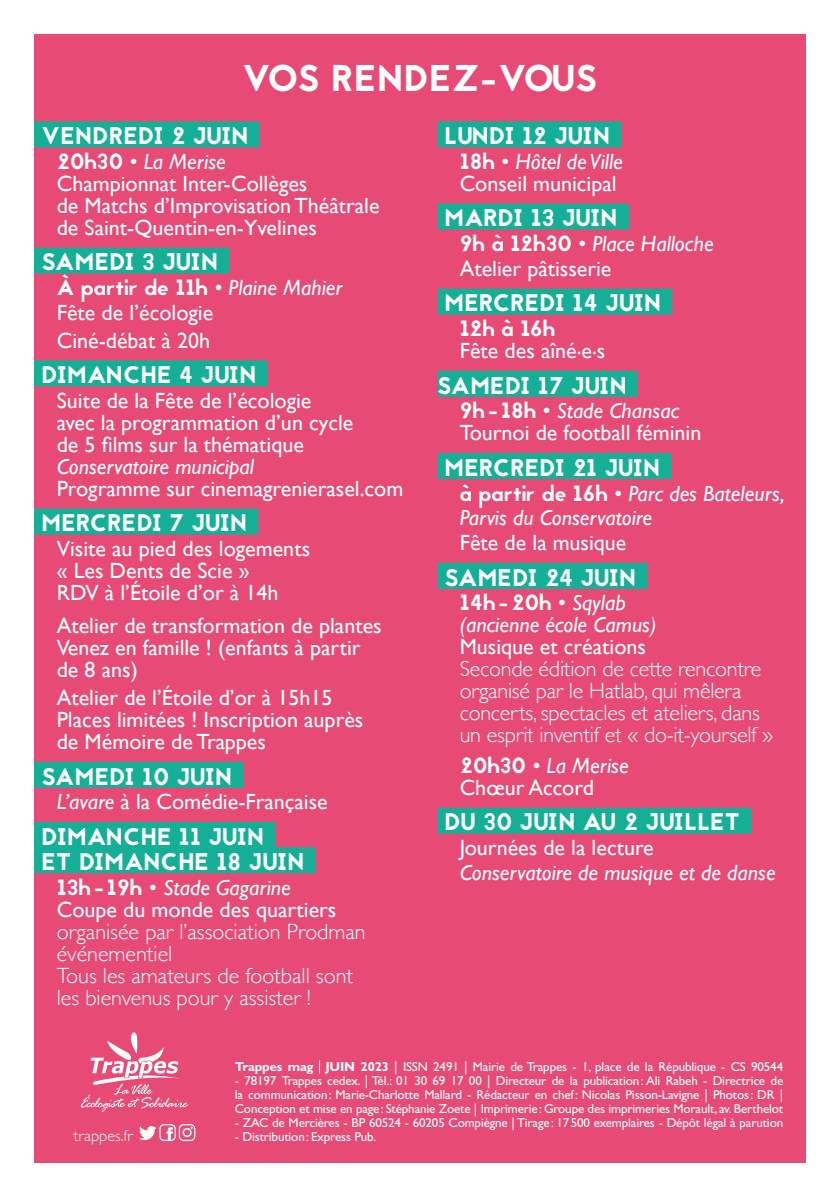
<style>
.page{position:relative;width:840px;height:1191px;background:#fff}
.page>*{position:absolute;margin:0;border:0;box-sizing:border-box;transform-origin:0 0}
.t1{font:37.2px "Jaapokki";letter-spacing:-.005em;color:#fff}
.t2{font:24px/25.2px "Jaapokki";letter-spacing:.015em;color:#fff}
.t3{font:24px "Jaapokki";letter-spacing:-.005em;color:#fff}
.t4{font:22px/22px "Gill Sans";color:#fff}
.t5{font:300 22px/22px "Gill Sans";letter-spacing:-.01em;color:#fff}
.t6{font:italic 22px/24.8px "Gill Sans";color:#fff}
.t7{font:22px "Jaapokki";color:#fff}
.t8{font:300 16px "Gill Sans Std";color:#fff}
.t9{font:13px/14px "Gill Sans Std";letter-spacing:-.01em;color:#fff;text-align:justify}
.s1{font-family:"Jaapokki"}
.s2{font-style:italic}
.s3{font-family:"Gill Sans"}
.s4{font-family:"Gill Sans";font-style:italic}
.s5{font-family:"Jaapokki";font-style:normal}
.s6{font-style:normal}
.s7{font-weight:700}
</style>
<div class="page">
<div style="left:34px;top:34px;width:770px;height:1128px;background:#e74b75"></div>
<div style="left:34px;top:121px;width:225px;height:26px;background:#15af97"></div>
<div style="left:34px;top:247px;width:195px;height:26px;background:#15af97"></div>
<div style="left:34px;top:360px;width:233px;height:26px;background:#15af97"></div>
<div style="left:34px;top:508px;width:224px;height:26px;background:#15af97"></div>
<div style="left:34px;top:762px;width:209px;height:26px;background:#15af97"></div>
<div style="left:34px;top:822px;width:241px;height:26px;background:#15af97"></div>
<div style="left:34px;top:847px;width:281px;height:26px;background:#15af97"></div>
<div style="left:437px;top:121px;width:184px;height:26px;background:#15af97"></div>
<div style="left:437px;top:203px;width:191px;height:26px;background:#15af97"></div>
<div style="left:437px;top:289px;width:235px;height:26px;background:#15af97"></div>
<div style="left:437px;top:371px;width:200px;height:26px;background:#15af97"></div>
<div style="left:437px;top:453px;width:234px;height:26px;background:#15af97"></div>
<div style="left:437px;top:563px;width:210px;height:26px;background:#15af97"></div>
<div style="left:437px;top:807px;width:313px;height:26px;background:#15af97"></div>
<svg style="left:319px;top:1060px;width:1px;height:13px"></svg>
<svg style="left:81px;top:1032px;width:107px;height:80px"></svg>
<svg style="left:139px;top:1124px;width:56px;height:17px"></svg>
<h1 class="t1" style="left:242px;top:52px;width:356px">VOS RENDEZ-VOUS</h1>
<p class="t2" style="left:41px;top:124px;width:208px">VENDREDI 2 JUIN</p>
<p class="t4" style="left:57px;top:150px;width:324px"><span class="s1">20h30</span> • <span class="s2">La Merise<br></span>Championnat Inter-Collèges<br>de Matchs d’Improvisation Théâtrale de Saint-Quentin-en-Yvelines</p>
<p class="t2" style="left:41px;top:250px;width:178px">SAMEDI 3 JUIN</p>
<p class="t7" style="left:57px;top:272px;width:287px">À partir de 11h <span class="s3">•</span> <span class="s4">Plaine Mahier</span></p>
<p class="t4" style="left:57px;top:298px;width:158px;line-height:27.6px">Fête de l’écologie<br>Ciné-débat à 20h</p>
<p class="t2" style="left:41px;top:362px;width:216px">DIMANCHE 4 JUIN</p>
<p class="t4" style="left:57px;top:389px;width:298px">Suite de la Fête de l’écologie avec la programmation d’un cycle de 5 films sur la thématique</p>
<p class="t6" style="left:57px;top:454px;width:199px">Conservatoire municipal</p>
<p class="t4" style="left:57px;top:477px;width:348px">Programme sur cinemagrenierasel.com</p>
<p class="t2" style="left:41px;top:511px;width:207px">MERCREDI 7 JUIN</p>
<p class="t4" style="left:57px;top:537px;width:255px">Visite au pied des logements « Les Dents de Scie »<br>RDV à l’Étoile d’or à 14h</p>
<p class="t4" style="left:57px;top:615px;width:326px">Atelier de transformation de plantes<br>Venez en famille ! (enfants à partir de 8 ans)</p>
<p class="t4" style="left:57px;top:686px;width:308px">Atelier de l’Étoile d’or à 15h15<br>Places limitées ! Inscription auprès de Mémoire de Trappes</p>
<p class="t2" style="left:41px;top:764px;width:192px">SAMEDI 10 JUIN</p>
<p class="t4" style="left:57px;top:790px;width:272px"><span class="s2">L’avare</span> à la Comédie-Française</p>
<p class="t2" style="left:41px;top:824px;width:264px">DIMANCHE 11 JUIN<br>ET DIMANCHE 18 JUIN</p>
<p class="t4" style="left:57px;top:876px;width:281px"><span class="s1">13h- 19h</span> • <span class="s2">Stade Gagarine<br></span>Coupe du monde des quartiers</p>
<p class="t5" style="left:57px;top:919px;width:310px">organisée par l’association Prodman événementiel<br>Tous les amateurs de football sont les bienvenus pour y assister !</p>
<p class="t3" style="left:444px;top:119px;width:167px">LUNDI 12 JUIN</p>
<p class="t4" style="left:459px;top:150px;width:164px"><span class="s1">18h</span> • <span class="s2">Hôtel de Ville<br></span>Conseil municipal</p>
<p class="t2" style="left:444px;top:206px;width:174px">MARDI 13 JUIN</p>
<p class="t4" style="left:459px;top:231px;width:255px;line-height:24.8px"><span class="s1">9h à 12h30</span> • <span class="s2">Place Halloche<br></span>Atelier pâtisserie</p>
<p class="t2" style="left:444px;top:291px;width:218px">MERCREDI 14 JUIN</p>
<p class="t7" style="left:459px;top:313px;width:97px">12h à 16h</p>
<p class="t4" style="left:459px;top:339px;width:147px">Fête des aîné.e.s</p>
<p class="t2" style="left:437px;top:373px;width:191px">SAMEDI 17 JUIN</p>
<p class="t4" style="left:459px;top:400px;width:243px"><span class="s1">9h- 18h</span> • <span class="s2">Stade Chansac<br></span>Tournoi de football féminin</p>
<p class="t2" style="left:444px;top:455px;width:217px">MERCREDI 21 JUIN</p>
<p class="t6" style="left:459px;top:480px;width:326px"><span class="s5">à partir de 16h</span> <span class="s6">•</span> Parc des Bateleurs,<br>Parvis du Conservatoire</p>
<p class="t4" style="left:459px;top:531px;width:168px">Fête de la musique</p>
<p class="t2" style="left:444px;top:565px;width:193px">SAMEDI 24 JUIN</p>
<p class="t7" style="left:459px;top:587px;width:167px">14h-20h <span class="s3">•</span> <span class="s4">Sqylab</span></p>
<p class="t6" style="left:459px;top:612px;width:198px">(ancienne école Camus)</p>
<p class="t4" style="left:459px;top:636px;width:188px">Musique et créations</p>
<p class="t5" style="left:459px;top:657px;width:315px">Seconde édition de cette rencontre organisé par le Hatlab, qui mêlera concerts, spectacles et ateliers, dans un esprit inventif et « do-it-yourself »</p>
<p class="t4" style="left:459px;top:754px;width:170px"><span class="s1">20h30</span> • <span class="s2">La Merise<br></span>Chœur Accord</p>
<p class="t2" style="left:444px;top:810px;width:297px">DU 30 JUIN AU 2 JUILLET</p>
<p class="t4" style="left:459px;top:836px;width:195px">Journées de la lecture</p>
<p class="t6" style="left:459px;top:860px;width:317px">Conservatoire de musique et de danse</p>
<p class="t9" style="left:235px;top:1059px;width:549px"><span class="s7">Trappes mag JUIN 2023</span> | ISSN 2491 | Mairie de Trappes - 1, place de la République - CS 90544</p>
<p class="t9" style="left:235px;top:1073px;width:549px">- 78197 Trappes cedex. | Tél.: 01 30 69 17 00 | Directeur de la publication: Ali Rabeh - Directrice de la communication: Marie-Charlotte Mallard - Rédacteur en chef: Nicolas Pisson-Lavigne | Photos: DR | Conception et mise en page: Stéphanie Zoete | Imprimerie: Groupe des imprimeries Morault, av. Berthelot</p>
<p class="t9" style="left:235px;top:1115px;width:549px">- ZAC de Mercières - BP 60524 - 60205 Compiègne | Tirage: 17500 exemplaires - Dépôt légal à parution</p>
<p class="t8" style="left:74px;top:1126px;width:61px">trappes.fr</p>
<p class="t9" style="left:235px;top:1129px;width:143px">- Distribution: Express Pub.</p>
</div>
